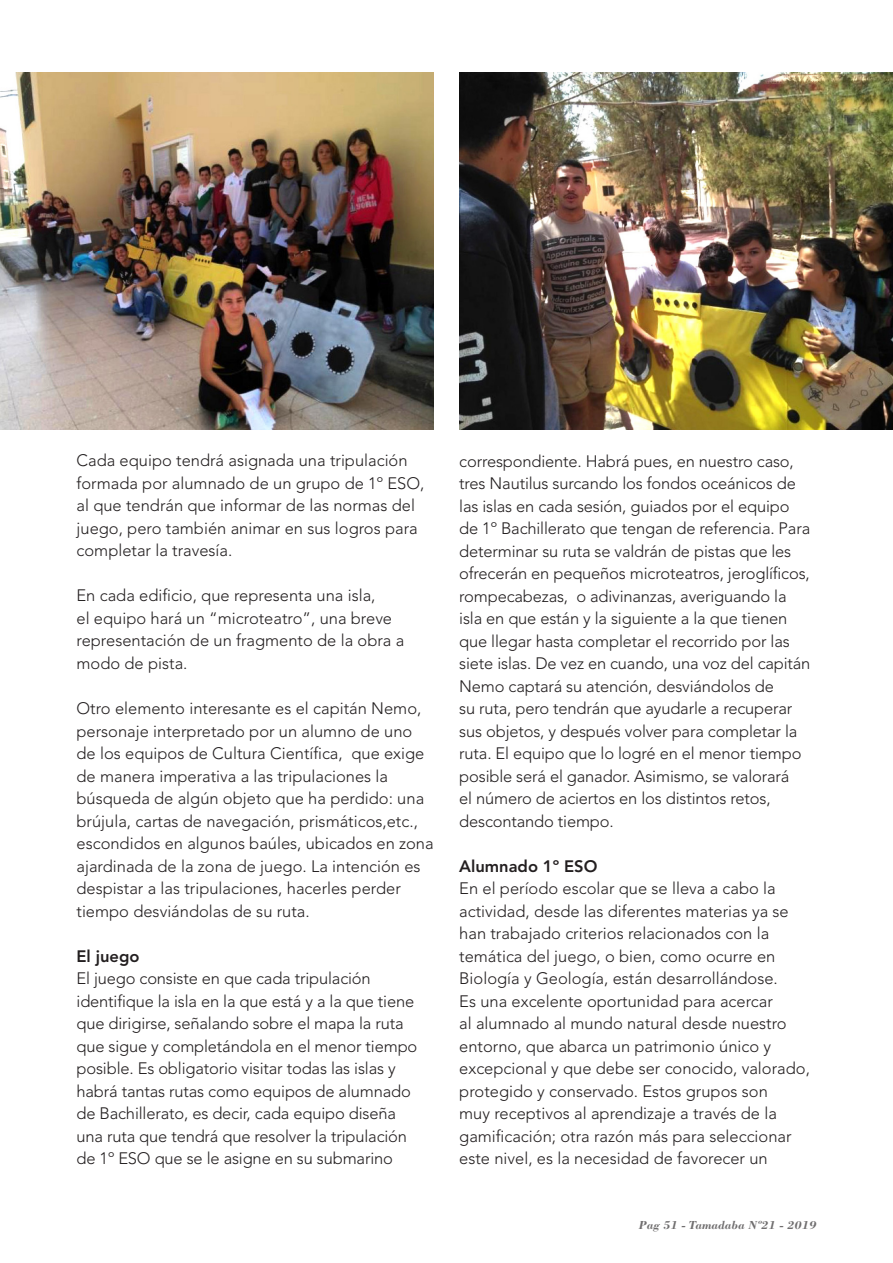
<style>
.page{position:relative;width:893px;height:1263px;background:#fff}
.page>*{position:absolute;margin:0;border:0;box-sizing:border-box;transform-origin:0 0}
.t1{font:300 16.5px/22.5px "Avenir LT Std";color:#231f20}
.t2{font:800 16.5px "Avenir LT Std";color:#231f20}
.t3{font:italic 700 12px "Bodoni Std";color:#706e6f}
</style>
<div class="page">
<img style="left:0;top:72px;width:434px;height:357px">
<img style="left:459px;top:72px;width:434px;height:357px">
<p class="t1" style="left:77px;top:449px;width:349px">Cada equipo tendrá asignada una tripulación formada por alumnado de un grupo de 1º ESO, al que tendrán que informar de las normas del juego, pero también animar en sus logros para completar la travesía.</p>
<p class="t1" style="left:77px;top:585px;width:329px">En cada edificio, que representa una isla,<br>el equipo hará un “microteatro”, una breve representación de un fragmento de la obra a modo de pista.</p>
<p class="t1" style="left:77px;top:697px;width:359px">Otro elemento interesante es el capitán Nemo, personaje interpretado por un alumno de uno de los equipos de Cultura Científica, que exige de manera imperativa a las tripulaciones la búsqueda de algún objeto que ha perdido: una brújula, cartas de navegación, prismáticos,etc., escondidos en algunos baúles, ubicados en zona ajardinada de la zona de juego. La intención es despistar a las tripulaciones, hacerles perder tiempo desviándolas de su ruta.</p>
<p class="t2" style="left:77px;top:946px;width:64px">El juego</p>
<p class="t1" style="left:77px;top:967px;width:342px">El juego consiste en que cada tripulación identifique la isla en la que está y a la que tiene que dirigirse, señalando sobre el mapa la ruta que sigue y completándola en el menor tiempo posible. Es obligatorio visitar todas las islas y habrá tantas rutas como equipos de alumnado de Bachillerato, es decir, cada equipo diseña una ruta que tendrá que resolver la tripulación de 1º ESO que se le asigne en su submarino</p>
<p class="t1" style="left:459px;top:450px;width:353px">correspondiente. Habrá pues, en nuestro caso, tres Nautilus surcando los fondos oceánicos de las islas en cada sesión, guiados por el equipo de 1º Bachillerato que tengan de referencia. Para determinar su ruta se valdrán de pistas que les ofrecerán en pequeños microteatros, jeroglíficos, rompecabezas, o adivinanzas, averiguando la isla en que están y la siguiente a la que tienen que llegar hasta completar el recorrido por las siete islas. De vez en cuando, una voz del capitán Nemo captará su atención, desviándolos de<br>su ruta, pero tendrán que ayudarle a recuperar sus objetos, y después volver para completar la ruta. El equipo que lo logré en el menor tiempo posible será el ganador. Asimismo, se valorará<br>el número de aciertos en los distintos retos, descontando tiempo.</p>
<p class="t2" style="left:459px;top:856px;width:140px">Alumnado 1º ESO</p>
<p class="t1" style="left:459px;top:877px;width:352px">En el período escolar que se lleva a cabo la actividad, desde las diferentes materias ya se han trabajado criterios relacionados con la temática del juego, o bien, como ocurre en Biología y Geología, están desarrollándose.<br>Es una excelente oportunidad para acercar<br>al alumnado al mundo natural desde nuestro entorno, que abarca un patrimonio único y excepcional y que debe ser conocido, valorado, protegido y conservado. Estos grupos son<br>muy receptivos al aprendizaje a través de la gamificación; otra razón más para seleccionar este nivel, es la necesidad de favorecer un</p>
<p class="t3" style="left:639px;top:1217px;width:179px">Pag 51 - Tamadaba Nº21 - 2019</p>
</div>
